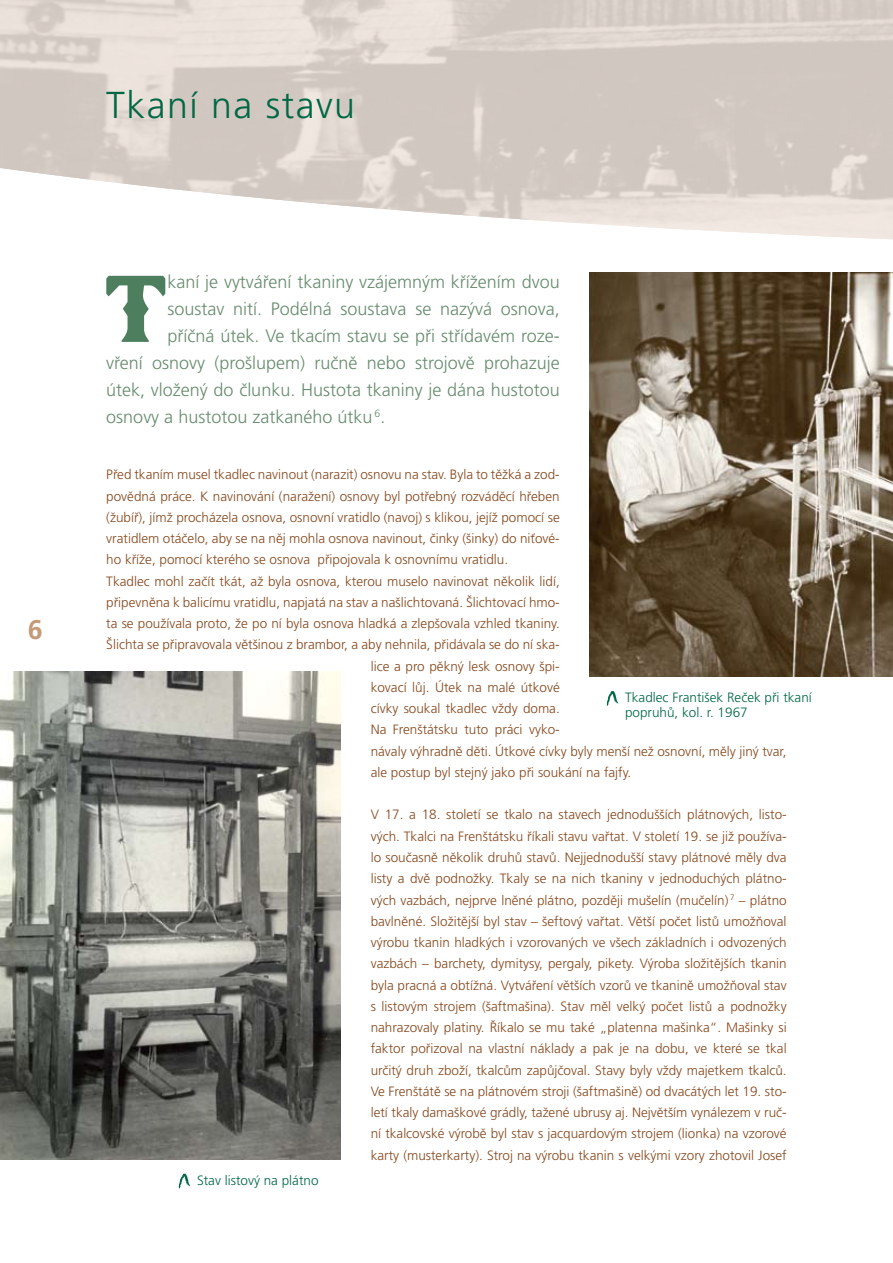
<style>
.page{position:relative;width:893px;height:1263px;background:#fff}
.page>*{position:absolute;margin:0;border:0;box-sizing:border-box;transform-origin:0 0}
.t1{font:96.6px "Kratos Truetype";color:#4d7f5e}
.t2{font:300 37.5px "Frutiger CE";letter-spacing:.04em;color:#006843}
.t3{font:300 18px "Frutiger CE";color:#678c6e}
.t4{font:300 13.5px/21.3px "Frutiger CE";color:#86481d;text-align:justify}
.t5{font:300 13.5px/15px "Frutiger CE";color:#006843}
</style>
<div class="page">
<svg style="left:0;top:0;width:893px;height:240px;fill:#d3cac3"></svg>
<img style="left:589px;top:272px;width:304px;height:404px">
<img style="left:0;top:672px;width:341px;height:488px">
<svg style="left:607px;top:691px;width:12px;height:15px"></svg>
<svg style="left:179px;top:1173px;width:12px;height:15px"></svg>
<h2 class="t2" style="left:106px;top:83px;width:250px">Tkaní na stavu</h2>
<h1 class="t1" style="left:106px;top:254px;width:63px">T</h1>
<h3 class="t3" style="left:167px;top:271px;width:394px">kaní je vytváření tkaniny vzájemným křížením dvou</h3>
<h3 class="t3" style="left:167px;top:298px;width:394px">soustav nití. Podélná soustava se nazývá osnova,</h3>
<h3 class="t3" style="left:167px;top:325px;width:394px">příčná útek. Ve tkacím stavu se při střídavém roze-</h3>
<h3 class="t3" style="left:106px;top:352px;width:455px">vření osnovy (prošlupem) ručně nebo strojově prohazuje</h3>
<h3 class="t3" style="left:106px;top:379px;width:455px">útek, vložený do člunku. Hustota tkaniny je dána hustotou</h3>
<h3 class="t3" style="left:106px;top:406px;width:281px">osnovy a hustotou zatkaného útku <sup>6</sup>.</h3>
<p class="t4" style="left:106px;top:465px;width:455px">Před tkaním musel tkadlec navinout (narazit) osnovu na stav. Byla to těžká a zod-</p>
<p class="t4" style="left:106px;top:486px;width:455px">povědná práce. K navinování (naražení) osnovy byl potřebný rozváděcí hřeben</p>
<p class="t4" style="left:106px;top:507px;width:455px">(žubíř), jímž procházela osnova, osnovní vratidlo (navoj) s klikou, jejíž pomocí se</p>
<p class="t4" style="left:106px;top:529px;width:455px">vratidlem otáčelo, aby se na něj mohla osnova navinout, činky (šinky) do niťové-</p>
<p class="t4" style="left:106px;top:550px;width:403px">ho kříže, pomocí kterého se osnova připojovala k osnovnímu vratidlu.</p>
<p class="t4" style="left:106px;top:571px;width:455px">Tkadlec mohl začít tkát, až byla osnova, kterou muselo navinovat několik lidí,</p>
<p class="t4" style="left:106px;top:592px;width:455px">připevněna k balicímu vratidlu, napjatá na stav a našlichtovaná. Šlichtovací hmo-</p>
<p class="t4" style="left:106px;top:614px;width:455px">ta se používala proto, že po ní byla osnova hladká a zlepšovala vzhled tkaniny.</p>
<p class="t4" style="left:106px;top:635px;width:455px">Šlichta se připravovala většinou z brambor, a aby nehnila, přidávala se do ní ska-</p>
<p class="t4" style="left:371px;top:656px;width:191px">lice a pro pěkný lesk osnovy špi-</p>
<p class="t4" style="left:371px;top:677px;width:191px">kovací lůj. Útek na malé útkové</p>
<p class="t4" style="left:371px;top:699px;width:191px">cívky soukal tkadlec vždy doma.</p>
<p class="t4" style="left:371px;top:720px;width:191px">Na Frenštátsku tuto práci vyko-</p>
<p class="t4" style="left:371px;top:741px;width:417px">návaly výhradně děti. Útkové cívky byly menší než osnovní, měly jiný tvar,</p>
<p class="t4" style="left:371px;top:763px;width:262px">ale postup byl stejný jako při soukání na fajfy.</p>
<p class="t4" style="left:371px;top:805px;width:417px">V 17. a 18. století se tkalo na stavech jednodušších plátnových, listo&shy;vých. Tkalci na Frenštátsku říkali stavu vařtat. V století 19. se již používa&shy;lo současně několik druhů stavů. Nejjednodušší stavy plátnové měly dva listy a dvě podnožky. Tkaly se na nich tkaniny v jednoduchých plátno&shy;vých vazbách, nejprve lněné plátno, později mušelín (mučelín) <sup>7</sup> – plátno bavlněné. Složitější byl stav – šeftový vařtat. Větší počet listů umožňoval výrobu tkanin hladkých i vzorovaných ve všech základních i odvozených vazbách – barchety, dymitysy, pergaly, pikety. Výroba složitějších tkanin byla pracná a obtížná. Vytváření větších vzorů ve tkanině umožňoval stav s listovým strojem (šaftmašina). Stav měl velký počet listů a podnožky nahrazovaly platiny. Říkalo se mu také „platenna mašinka“. Mašinky si faktor pořizoval na vlastní náklady a pak je na dobu, ve které se tkal určitý druh zboží, tkalcům zapůjčoval. Stavy byly vždy majetkem tkalců.<br>Ve Frenštátě se na plátnovém stroji (šaftmašině) od dvacátých let 19. sto&shy;letí tkaly damaškové grádly, tažené ubrusy aj. Největším vynálezem v ruč&shy;ní tkalcovské výrobě byl stav s jacquardovým strojem (lionka) na vzorové karty (musterkarty). Stroj na výrobu tkanin s velkými vzory zhotovil Josef</p>
<p class="t5" style="left:625px;top:691px;width:188px">Tkadlec František Reček při tkaní popruhů, kol. r. 1967</p>
<p class="t5" style="left:197px;top:1174px;width:123px">Stav listový na plátno</p>
</div>
